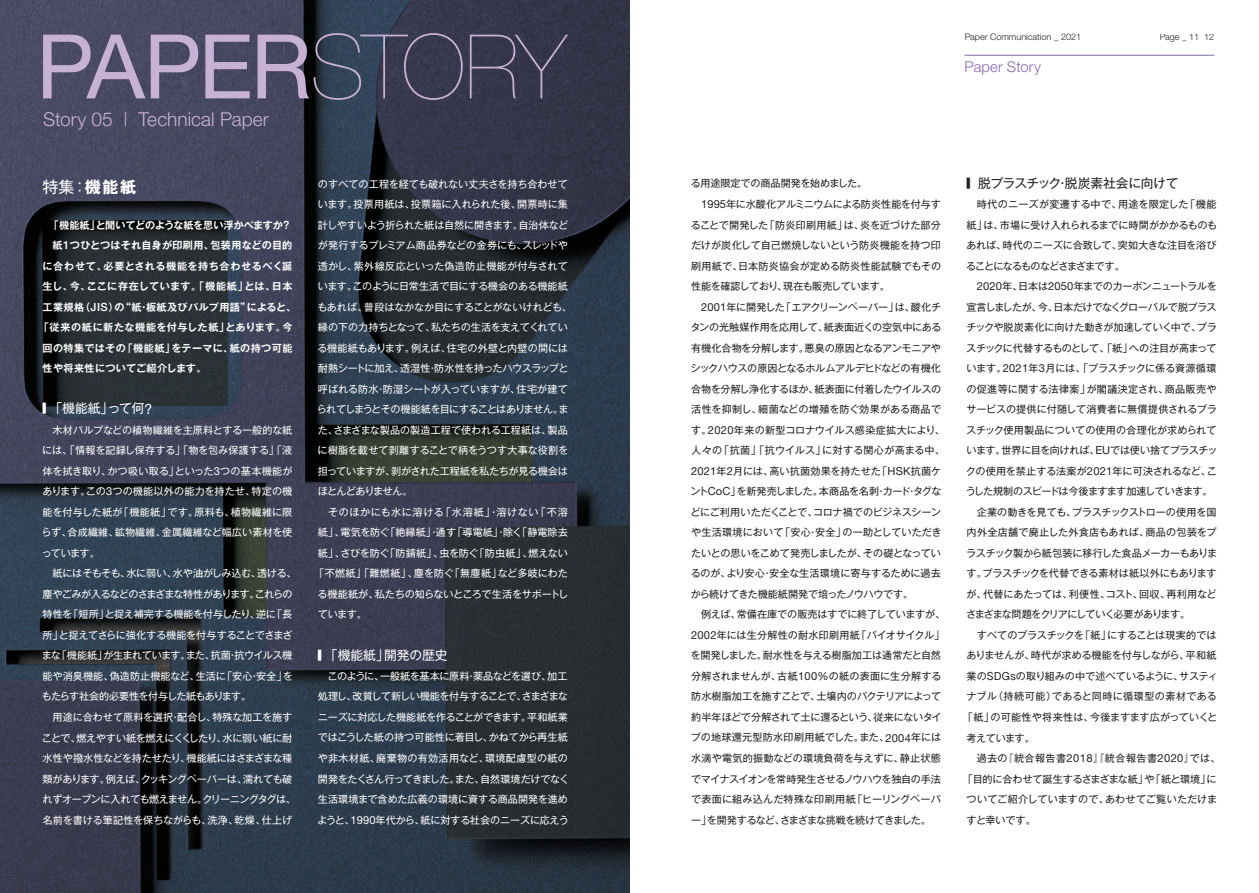
<style>
.page{position:relative;width:1259px;height:893px;background:#fff}
.page>*{position:absolute;margin:0;border:0;box-sizing:border-box;transform-origin:0 0}
.t1{font:89.25px "Helvetica Neue";letter-spacing:-.03em;color:#c7b2d5}
.t2{font:300 19.2px "Helvetica Neue";color:#c7b2d5}
.t3{font:15.9px "Gothic MB101 Pro";color:#fff}
.t4{font:300 14.85px "Helvetica Neue";letter-spacing:.01em;color:#8a6aae}
.t5{font:12.75px "Gothic MB101 Pro";color:#fff;scale:.3 1}
.t6{font:12.75px "Gothic MB101 Pro";letter-spacing:-.03em;color:#231f20;scale:.3 1}
.t7{font:10.05px/20.5px "Gothic MB101 Pro";letter-spacing:-.02em;color:#fff}
.t8{font:10.05px/20.5px "Gothic MB101 Pro";letter-spacing:-.015em;color:#231f20;text-align:justify}
.t9{font:10.05px "Gothic MB101 Pro";letter-spacing:.02em;color:#231f20}
.t10{font:10.05px "Gothic MB101 Pro";letter-spacing:-.035em;color:#231f20}
.t11{font:700 10.05px "Gothic MB101 Pro De";letter-spacing:.035em;color:#fff}
.t12{font:10.05px "Gothic MB101 Pro";letter-spacing:-.04em;color:#231f20}
.t13{font:10.05px "Gothic MB101 Pro";letter-spacing:.005em;color:#231f20}
.t14{font:10.05px "Gothic MB101 Pro";letter-spacing:.04em;color:#231f20}
.t15{font:10.05px "Gothic MB101 Pro";letter-spacing:.01em;color:#231f20}
.t16{font:10.05px "Gothic MB101 Pro";letter-spacing:.015em;color:#231f20}
.t17{font:10.05px "Gothic MB101 Pro";color:#fff}
.t18{font:10.05px "Gothic MB101 Pro";letter-spacing:.025em;color:#231f20}
.t19{font:10.05px "Gothic MB101 Pro";letter-spacing:.005em;color:#fff}
.t20{font:10.05px "Gothic MB101 Pro";letter-spacing:-.045em;color:#231f20}
.t21{font:10.05px "Gothic MB101 Pro";letter-spacing:-.06em;color:#231f20}
.t22{font:10.05px "Gothic MB101 Pro";letter-spacing:-.065em;color:#231f20}
.t23{font:10.05px "Gothic MB101 Pro";letter-spacing:.035em;color:#231f20}
.t24{font:700 10.05px "Gothic MB101 Pro De";letter-spacing:-.01em;color:#fff}
.t25{font:10.05px "Gothic MB101 Pro";letter-spacing:.06em;color:#fff}
.t26{font:10.05px "Gothic MB101 Pro";letter-spacing:-.085em;color:#231f20}
.t27{font:700 10.05px "Gothic MB101 Pro De";letter-spacing:.055em;color:#fff}
.t28{font:10.05px "Gothic MB101 Pro";letter-spacing:-.055em;color:#231f20}
.t29{font:300 9px "Helvetica Neue";color:#231f20}
.s1{font-weight:200}
.s2{font-weight:700}
.s3{font-family:"Helvetica Neue";font-weight:500;font-size:11.25px}
.s4{font-family:"Helvetica Neue";font-size:14.1px}
.s5{font-family:"Helvetica Neue";font-size:11.1px}
</style>
<div class="page">
<img style="left:0;top:0;width:629px;height:893px">
<hr style="left:964px;top:55px;width:250px;height:1px;background:#8a6aae">
<h1 class="t1" style="left:36px;top:13px;width:531px">PAPER<span class="s1">STORY</span></h1>
<h2 class="t2" style="left:43px;top:108px;width:227px">Story 05 | Technical Paper</h2>
<h3 class="t3" style="left:43px;top:173px;width:95px">特集：<span class="s2">機能紙</span></h3>
<p class="t24" style="left:49px;top:216px;width:242px">「機能紙」と聞いてどのような紙を思い浮かべますか<span class="s3">?</span></p>
<p class="t11" style="left:53px;top:237px;width:241px">紙<span class="s3">1</span>つひとつはそれ自身が印刷用、包装用などの目的</p>
<p class="t27" style="left:42px;top:257px;width:251px">に合わせて、必要とされる機能を持ち合わせるべく誕</p>
<p class="t11" style="left:43px;top:278px;width:251px">生し、今、ここに存在しています。「機能紙」とは、日本</p>
<p class="t11" style="left:43px;top:298px;width:255px">工業規格（<span class="s3">JIS</span>）の“紙・板紙及びパルプ用語”によると、</p>
<p class="t11" style="left:39px;top:319px;width:255px">「従来の紙に新たな機能を付与した紙」とあります。今</p>
<p class="t11" style="left:43px;top:339px;width:251px">回の特集ではその「機能紙」をテーマに、紙の持つ可能</p>
<p class="t11" style="left:43px;top:360px;width:165px">性や将来性についてご紹介します。</p>
<p class="t5" style="left:43px;top:398px;width:367px">■ 「機能紙」って何<span class="s4">?</span></p>
<p class="t7" style="left:41px;top:418px;width:253px;text-align:justify;text-indent:11px">木材パルプなどの植物繊維を主原料とする一般的な紙には、「情報を記録し保存する」「物を包み保護する」「液体を拭き取り、かつ吸い取る」といった<span class="s5">3</span>つの基本機能があります。この<span class="s5">3</span>つの機能以外の能力を持たせ、特定の機能を付与した紙が「機能紙」です。原料も、植物繊維に限らず、合成繊維、鉱物繊維、金属繊維など幅広い素材を使っています。</p>
<p class="t7" style="left:42px;top:562px;width:256px;text-indent:11px">紙にはそもそも、水に弱い、水や油がしみ込む、透ける、塵やごみが入るなどのさまざまな特性があります。これらの特性を「短所」と捉え補完する機能を付与したり、逆に「長所」と捉えてさらに強化する機能を付与することでさまざまな「機能紙」が生まれています。また、抗菌・抗ウイルス機能や消臭機能、偽造防止機能など、生活に「安心・安全」をもたらす社会的必要性を付与した紙もあります。</p>
<p class="t7" style="left:42px;top:705px;width:255px;text-indent:11px">用途に合わせて原料を選択・配合し、特殊な加工を施すことで、燃えやすい紙を燃えにくくしたり、水に弱い紙に耐水性や撥水性などを持たせたり、機能紙にはさまざまな種類があります。例えば、クッキングペーパーは、濡れても破れずオーブンに入れても燃えません。クリーニングタグは、名前を書ける筆記性を保ちながらも、洗浄、乾燥、仕上げ</p>
<p class="t7" style="left:317px;top:172px;width:256px">のすべての工程を経ても破れない丈夫さを持ち合わせています。投票用紙は、投票箱に入れられた後、開票時に集計しやすいよう折られた紙は自然に開きます。自治体などが発行するプレミアム商品券などの金券にも、スレッドや透かし、紫外線反応といった偽造防止機能が付与されています。このように日常生活で目にする機会のある機能紙もあれば、普段はなかなか目にすることがないけれども、縁の下の力持ちとなって、私たちの生活を支えてくれている機能紙もあります。例えば、住宅の外壁と内壁の間には耐熱シートに加え、透湿性・防水性を持ったハウスラップと呼ばれる防水・防湿シートが入っていますが、住宅が建てられてしまうとその機能紙を目にすることはありません。また、さまざまな製品の製造工程で使われる工程紙は、製品に樹脂を載せて剥離することで柄をうつす大事な役割を担っていますが、剥がされた工程紙を私たちが見る機会はほとんどありません。</p>
<p class="t25" style="left:328px;top:504px;width:241px">そのほかにも水に溶ける「水溶紙」・溶けない「不溶</p>
<p class="t17" style="left:318px;top:524px;width:251px">紙」、電気を防ぐ「絶縁紙」・通す「導電紙」・除く「静電除去</p>
<p class="t7" style="left:318px;top:541px;width:251px">紙」、さびを防ぐ「防錆紙」、虫を防ぐ「防虫紙」、燃えない</p>
<p class="t19" style="left:314px;top:565px;width:255px">「不燃紙」「難燃紙」、塵を防ぐ「無塵紙」など多岐にわた</p>
<p class="t7" style="left:317px;top:582px;width:252px">る機能紙が、私たちの知らないところで生活をサポートし</p>
<p class="t7" style="left:318px;top:603px;width:51px">ています。</p>
<p class="t5" style="left:318px;top:644px;width:434px">■ 「機能紙」開発の歴史</p>
<p class="t7" style="left:317px;top:664px;width:253px;text-indent:10px">このように、一般紙を基本に原料・薬品などを選び、加工処理し、改質して新しい機能を付与することで、さまざまなニーズに対応した機能紙を作ることができます。平和紙業ではこうした紙の持つ可能性に着目し、かねてから再生紙や非木材紙、廃棄物の有効活用など、環境配慮型の紙の開発をたくさん行ってきました。また、自然環境だけでなく生活環境まで含めた広義の環境に資する商品開発を進めようと、<span class="s5">1990</span>年代から、紙に対する社会のニーズに応えう</p>
<p class="t29" style="left:964px;top:32px;width:118px">Paper Communication _ 2021</p>
<p class="t29" style="left:1159px;top:32px;width:56px">Page _ 11 12</p>
<h3 class="t4" style="left:964px;top:58px;width:78px">Paper Story</h3>
<p class="t8" style="left:691px;top:172px;width:178px">る用途限定での商品開発を始めました。</p>
<p class="t8" style="left:701px;top:192px;width:241px"><span class="s5">1995</span>年に水酸化アルミニウムによる防炎性能を付与す</p>
<p class="t13" style="left:691px;top:216px;width:252px">ることで開発した「防炎印刷用紙」は、炎を近づけた部分</p>
<p class="t8" style="left:691px;top:234px;width:251px">だけが炭化して自己燃焼しないという防炎機能を持つ印</p>
<p class="t9" style="left:691px;top:257px;width:251px">刷用紙で、日本防炎協会が定める防炎性能試験でもその</p>
<p class="t28" style="left:691px;top:278px;width:200px">性能を確認しており、現在も販売しています。</p>
<p class="t8" style="left:701px;top:295px;width:241px"><span class="s5">2001</span>年に開発した「エアクリーンペーパー」は、酸化チ</p>
<p class="t8" style="left:690px;top:316px;width:253px">タンの光触媒作用を応用して、紙表面近くの空気中にある</p>
<p class="t8" style="left:691px;top:336px;width:251px">有機化合物を分解します。悪臭の原因となるアンモニアや</p>
<p class="t8" style="left:690px;top:357px;width:252px">シックハウスの原因となるホルムアルデヒドなどの有機化</p>
<p class="t10" style="left:691px;top:380px;width:251px">合物を分解し浄化するほか、紙表面に付着したウイルスの</p>
<p class="t13" style="left:691px;top:401px;width:251px">活性を抑制し、細菌などの増殖を防ぐ効果がある商品で</p>
<p class="t13" style="left:691px;top:421px;width:255px">す。<span class="s5">2020</span>年来の新型コロナウイルス感染症拡大により、</p>
<p class="t9" style="left:691px;top:442px;width:255px">人々の「抗菌」「抗ウイルス」に対する関心が高まる中、</p>
<p class="t8" style="left:691px;top:459px;width:251px"><span class="s5">2021</span>年<span class="s5">2</span>月には、高い抗菌効果を持たせた「<span class="s5">HSK</span>抗菌ケ</p>
<p class="t12" style="left:690px;top:483px;width:252px">ント<span class="s5">CoC</span>」を新発売しました。本商品を名刺・カード・タグな</p>
<p class="t10" style="left:690px;top:504px;width:252px">どにご利用いただくことで、コロナ禍でのビジネスシーン</p>
<p class="t9" style="left:691px;top:524px;width:252px">や生活環境において「安心・安全」の一助としていただき</p>
<p class="t10" style="left:691px;top:545px;width:251px">たいとの思いをこめて発売しましたが、その礎となってい</p>
<p class="t8" style="left:691px;top:562px;width:252px">るのが、より安心・安全な生活環境に寄与するために過去</p>
<p class="t8" style="left:691px;top:582px;width:224px">から続けてきた機能紙開発で培ったノウハウです。</p>
<p class="t8" style="left:701px;top:603px;width:245px">例えば、常備在庫での販売はすでに終了していますが、</p>
<p class="t15" style="left:691px;top:627px;width:255px"><span class="s5">2002</span>年には生分解性の耐水印刷用紙「バイオサイクル」</p>
<p class="t8" style="left:690px;top:644px;width:252px">を開発しました。耐水性を与える樹脂加工は通常だと自然</p>
<p class="t9" style="left:691px;top:668px;width:252px">分解されませんが、古紙<span class="s5">100%</span>の紙の表面に生分解する</p>
<p class="t10" style="left:691px;top:688px;width:251px">防水樹脂加工を施すことで、土壌内のバクテリアによって</p>
<p class="t8" style="left:691px;top:705px;width:252px">約半年ほどで分解されて土に還るという、従来にないタイ</p>
<p class="t18" style="left:691px;top:729px;width:252px">プの地球還元型防水印刷用紙でした。また、<span class="s5">2004</span>年には</p>
<p class="t16" style="left:691px;top:750px;width:251px">水滴や電気的振動などの環境負荷を与えずに、静止状態</p>
<p class="t12" style="left:691px;top:770px;width:251px">でマイナスイオンを常時発生させるノウハウを独自の手法</p>
<p class="t16" style="left:691px;top:791px;width:251px">で表面に組み込んだ特殊な印刷用紙「ヒーリングペーパ</p>
<p class="t21" style="left:691px;top:811px;width:241px">ー」を開発するなど、さまざまな挑戦を続けてきました。</p>
<p class="t6" style="left:966px;top:172px;width:708px">■ 脱プラスチック・脱炭素社会に向けて</p>
<p class="t8" style="left:966px;top:192px;width:252px;text-indent:10px">時代のニーズが変遷する中で、用途を限定した「機能紙」は、市場に受け入れられるまでに時間がかかるものもあれば、時代のニーズに合致して、突如大きな注目を浴びることになるものなどさまざまです。</p>
<p class="t10" style="left:976px;top:278px;width:242px"><span class="s5">2020</span>年、日本は<span class="s5">2050</span>年までのカーボンニュートラルを</p>
<p class="t20" style="left:966px;top:298px;width:252px">宣言しましたが、今、日本だけでなくグローバルで脱プラス</p>
<p class="t8" style="left:966px;top:316px;width:252px">チックや脱炭素化に向けた動きが加速していく中で、プラ</p>
<p class="t12" style="left:966px;top:339px;width:252px">スチックに代替するものとして、「紙」への注目が高まって</p>
<p class="t8" style="left:966px;top:357px;width:251px">います。<span class="s5">2021</span>年<span class="s5">3</span>月には、「プラスチックに係る資源循環</p>
<p class="t23" style="left:966px;top:380px;width:251px">の促進等に関する法律案」が閣議決定され、商品販売や</p>
<p class="t8" style="left:966px;top:398px;width:252px">サービスの提供に付随して消費者に無償提供されるプラ</p>
<p class="t15" style="left:966px;top:422px;width:252px">スチック使用製品についての使用の合理化が求められて</p>
<p class="t8" style="left:966px;top:439px;width:252px">います。世界に目を向ければ、<span class="s5">EU</span>では使い捨てプラスチッ</p>
<p class="t8" style="left:966px;top:459px;width:252px">クの使用を禁止する法案が<span class="s5">2021</span>年に可決されるなど、こ</p>
<p class="t22" style="left:966px;top:483px;width:248px">うした規制のスピードは今後ますます加速していきます。</p>
<p class="t8" style="left:976px;top:500px;width:241px">企業の動きを見ても、プラスチックストローの使用を国</p>
<p class="t9" style="left:966px;top:524px;width:251px">内外全店舗で廃止した外食店もあれば、商品の包装をプ</p>
<p class="t12" style="left:966px;top:545px;width:252px">ラスチック製から紙包装に移行した食品メーカーもありま</p>
<p class="t10" style="left:966px;top:565px;width:251px">す。プラスチックを代替できる素材は紙以外にもあります</p>
<p class="t8" style="left:966px;top:582px;width:252px">が、代替にあたっては、利便性、コスト、回収、再利用など</p>
<p class="t26" style="left:966px;top:606px;width:226px">さまざまな問題をクリアにしていく必要があります。</p>
<p class="t8" style="left:976px;top:623px;width:241px">すべてのプラスチックを「紙」にすることは現実的では</p>
<p class="t8" style="left:966px;top:644px;width:252px">ありませんが、時代が求める機能を付与しながら、平和紙</p>
<p class="t8" style="left:966px;top:664px;width:253px">業のＳＤＧｓの取り組みの中で述べているように、サスティ</p>
<p class="t14" style="left:966px;top:688px;width:252px">ナブル（持続可能）であると同時に循環型の素材である</p>
<p class="t9" style="left:963px;top:709px;width:256px">「紙」の可能性や将来性は、今後ますます広がっていくと</p>
<p class="t8" style="left:966px;top:726px;width:70px">考えています。</p>
<p class="t14" style="left:976px;top:750px;width:245px">過去の『統合報告書<span class="s5">2018</span>』『統合報告書<span class="s5">2020</span>』では、</p>
<p class="t8" style="left:963px;top:767px;width:255px">「目的に合わせて誕生するさまざまな紙」や「紙と環境」に</p>
<p class="t9" style="left:966px;top:791px;width:252px">ついてご紹介していますので、あわせてご覧いただけま</p>
<p class="t8" style="left:966px;top:808px;width:71px">すと幸いです。</p>
</div>
